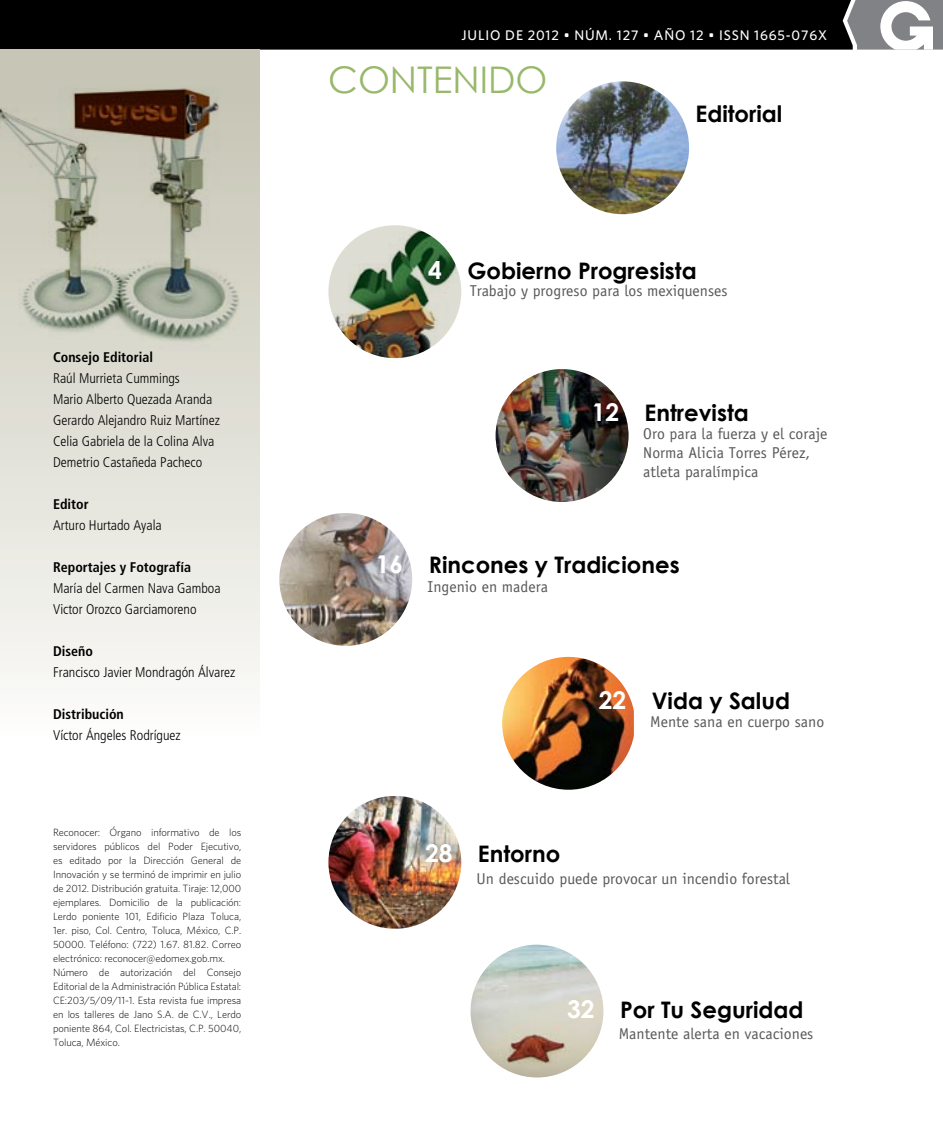
<style>
.page{position:relative;width:943px;height:1141px;background:#fff}
.page>*{position:absolute;margin:0;border:0;box-sizing:border-box;transform-origin:0 0}
.t1{font:36.75px "Century Gothic";color:#98b86a}
.t2{font:700 22.75px "Century Gothic";color:#000}
.t3{font:15.75px/19.2px "Officina Sans LT";color:#58595b}
.t4{font:300 condensed 14px/21px "Frutiger LT";color:#000}
.t5{font:700 condensed 14px "Frutiger LT";color:#000}
.t6{font:500 14px "Whitney HTF";letter-spacing:.06em;color:#fff}
.t7{font:300 10.5px/14px "Whitney HTF";letter-spacing:-.01em;color:#000}
.s1{font-size:24.5px;color:#fff}
</style>
<div class="page">
<svg style="left:0;top:0;width:943px;height:50px;background:#131414"></svg>
<svg style="left:0;top:50px;width:259px;height:631px"></svg>
<img style="left:495px;top:369px;width:133px;height:133px">
<img style="left:470px;top:945px;width:133px;height:132px;border-radius:66px">
<img style="left:502px;top:657px;width:132px;height:133px">
<img style="left:328px;top:225px;width:133px;height:133px">
<img style="left:279px;top:513px;width:133px;height:133px;border-radius:66px">
<img style="left:0;top:68px;width:259px;height:450px">
<img style="left:556px;top:81px;width:133px;height:133px;border-radius:66px">
<img style="left:328px;top:796px;width:133px;height:133px;border-radius:65px">
<h3 class="t5" style="left:53px;top:349px;width:101px">Consejo Editorial</h3>
<h3 class="t4" style="left:53px;top:368px;width:168px">Raúl Murrieta Cummings<br>Mario Alberto Quezada Aranda<br>Gerardo Alejandro Ruiz Martínez<br>Celia Gabriela de la Colina Alva<br>Demetrio Castañeda Pacheco</h3>
<h3 class="t5" style="left:53px;top:496px;width:37px">Editor</h3>
<h3 class="t4" style="left:53px;top:515px;width:110px">Arturo Hurtado Ayala</h3>
<h3 class="t5" style="left:53px;top:559px;width:139px">Reportajes y Fotografía</h3>
<h3 class="t4" style="left:53px;top:578px;width:169px">María del Carmen Nava Gamboa<br>Victor Orozco Garciamoreno</h3>
<h3 class="t5" style="left:53px;top:643px;width:41px">Diseño</h3>
<h3 class="t4" style="left:53px;top:662px;width:184px">Francisco Javier Mondragón Álvarez</h3>
<h3 class="t5" style="left:53px;top:706px;width:72px">Distribución</h3>
<h3 class="t4" style="left:53px;top:725px;width:129px">Víctor Ángeles Rodríguez</h3>
<p class="t7" style="left:53px;top:825px;width:190px">Reconocer: Órgano informativo de los servidores públicos del Poder Ejecutivo, es editado por la Dirección General de Innovación y se terminó de imprimir en julio de 2012. Distribución gratuita. Tiraje: 12,000 ejemplares. Domicilio de la publicación:<br>Lerdo poniente 101, Edificio Plaza Toluca, 1er. piso, Col. Centro, Toluca, México, C.P.<br>50000. Teléfono: (722) 1.67. 81.82. Correo electrónico: reconocer@edomex.gob.mx.<br>Número de autorización del Consejo Editorial de la Administración Pública Estatal:<br>CE:203/5/09/11-1. Esta revista fue impresa en los talleres de Jano S.A. de C.V., Lerdo poniente 864, Col. Electricistas, C.P. 50040, Toluca, México.</p>
<h3 class="t6" style="left:461px;top:27px;width:367px">JULIO DE 2012 • NÚM. 127 • AÑO 12 • ISSN 1665-076X</h3>
<h1 class="t1" style="left:328px;top:58px;width:221px">CONTENIDO</h1>
<h2 class="t2" style="left:656px;top:99px;width:128px"><span class="s1">2</span> Editorial</h2>
<h2 class="t2" style="left:428px;top:257px;width:270px"><span class="s1">4</span> Gobierno Progresista</h2>
<h3 class="t3" style="left:469px;top:281px;width:259px">Trabajo y progreso para los mexiquenses</h3>
<h2 class="t2" style="left:591px;top:398px;width:159px"><span class="s1">12</span> Entrevista</h2>
<h3 class="t3" style="left:643px;top:424px;width:186px">Oro para la fuerza y el coraje<br>Norma Alicia Torres Pérez, atleta paralímpica</h3>
<h2 class="t2" style="left:376px;top:551px;width:305px"><span class="s1">16</span> Rincones y Tradiciones</h2>
<h3 class="t3" style="left:427px;top:577px;width:122px">Ingenio en madera</h3>
<h2 class="t2" style="left:598px;top:686px;width:193px"><span class="s1">22</span> Vida y Salud</h2>
<h3 class="t3" style="left:650px;top:712px;width:175px">Mente sana en cuerpo sano</h3>
<h2 class="t2" style="left:425px;top:839px;width:137px"><span class="s1">28</span> Entorno</h2>
<h3 class="t3" style="left:476px;top:869px;width:315px">Un descuido puede provocar un incendio forestal</h3>
<h2 class="t2" style="left:567px;top:995px;width:238px"><span class="s1">32</span> Por Tu Seguridad</h2>
<h3 class="t3" style="left:618px;top:1024px;width:196px">Mantente alerta en vacaciones</h3>
</div>
